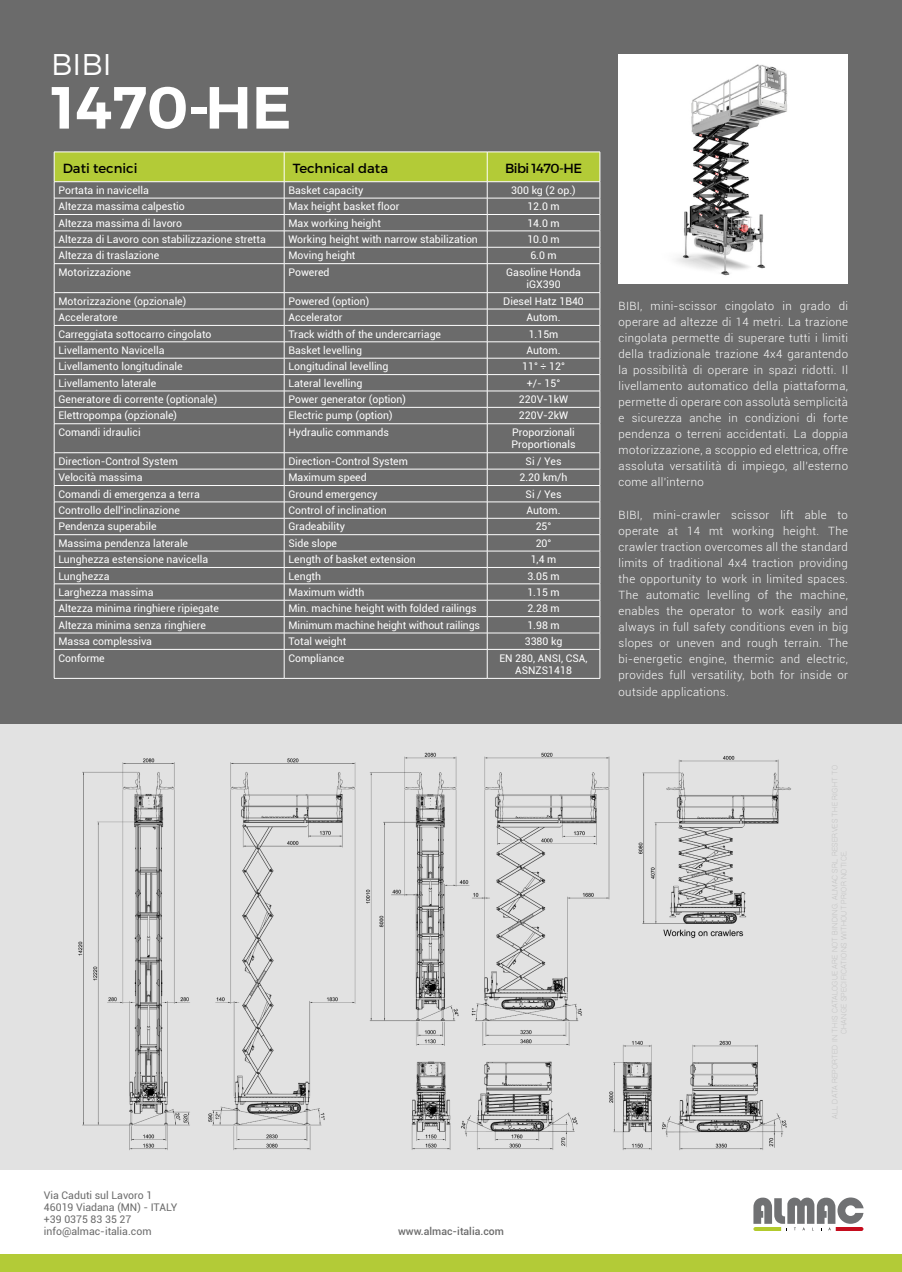
<style>
.page{position:relative;width:902px;height:1272px;background:#fff}
.page>*{position:absolute;margin:0;border:0;box-sizing:border-box;transform-origin:0 0}
.t1{font:600 59.4px "Montserrat";color:#fff}
.t2{font:300 30px "Montserrat";color:#fff}
.t3{font:13.2px "Montserrat";color:#000}
.t4{font:13.2px "Montserrat";letter-spacing:-.04em;color:#000}
.t5{font:300 11.4px/16px "Roboto";letter-spacing:.03em;color:#fff;text-align:justify}
.t6{font:10.5px/12.6px "Roboto";color:#fff;text-align:center}
.t7{font:10.5px/11.9px "Roboto";color:#6b6b6b}
.t8{font:500 10.5px "Roboto";color:#6b6b6b}
</style>
<div class="page">
<div style="left:0;top:455px;width:901px;height:714px;background:#e2e2e2"></div>
<div style="left:0;top:0;width:901px;height:723px;background:#6b6b6b"></div>
<div style="left:0;top:1254px;width:901px;height:17px;background:#b3cb37"></div>
<svg style="left:54px;top:152px;width:546px;height:461px"></svg>
<img style="left:618px;top:54px;width:229px;height:229px">
<img style="left:0;top:613px;width:885px;height:537px">
<svg style="left:753px;top:1197px;width:110px;height:33px"></svg>
<p class="t2" style="left:51px;top:46px;width:62px">BIBI</p>
<p class="t1" style="left:51px;top:71px;width:242px">1470-HE</p>
<p class="t3" style="left:63px;top:160px;width:76px">Dati tecnici</p>
<p class="t3" style="left:293px;top:160px;width:97px">Technical data</p>
<p class="t4" style="left:505px;top:160px;width:79px">Bibi 1470-HE</p>
<p class="t6" style="left:58px;top:183px;width:92px">Portata in navicella</p>
<p class="t6" style="left:288px;top:183px;width:76px">Basket capacity</p>
<p class="t6" style="left:511px;top:183px;width:66px">300 kg (2 op.)</p>
<p class="t6" style="left:58px;top:200px;width:128px">Altezza massima calpestio</p>
<p class="t6" style="left:288px;top:200px;width:112px">Max height basket floor</p>
<p class="t6" style="left:527px;top:200px;width:34px">12.0 m</p>
<p class="t6" style="left:58px;top:216px;width:125px">Altezza massima di lavoro</p>
<p class="t6" style="left:288px;top:216px;width:94px">Max working height</p>
<p class="t6" style="left:527px;top:216px;width:34px">14.0 m</p>
<p class="t6" style="left:58px;top:232px;width:209px">Altezza di Lavoro con stabilizzazione stretta</p>
<p class="t6" style="left:288px;top:232px;width:191px">Working height with narrow stabilization</p>
<p class="t6" style="left:527px;top:232px;width:34px">10.0 m</p>
<p class="t6" style="left:58px;top:249px;width:102px">Altezza di traslazione</p>
<p class="t6" style="left:288px;top:249px;width:69px">Moving height</p>
<p class="t6" style="left:530px;top:249px;width:28px">6.0 m</p>
<p class="t6" style="left:58px;top:265px;width:74px">Motorizzazione</p>
<p class="t6" style="left:288px;top:265px;width:43px">Powered</p>
<p class="t6" style="left:506px;top:265px;width:76px">Gasoline Honda iGX390</p>
<p class="t6" style="left:58px;top:294px;width:129px">Motorizzazione (opzionale)</p>
<p class="t6" style="left:288px;top:294px;width:82px">Powered (option)</p>
<p class="t6" style="left:503px;top:294px;width:82px">Diesel Hatz 1B40</p>
<p class="t6" style="left:58px;top:311px;width:61px">Acceleratore</p>
<p class="t6" style="left:288px;top:311px;width:55px">Accelerator</p>
<p class="t6" style="left:526px;top:311px;width:36px">Autom.</p>
<p class="t6" style="left:58px;top:327px;width:154px">Carreggiata sottocarro cingolato</p>
<p class="t6" style="left:288px;top:327px;width:154px">Track width of the undercarriage</p>
<p class="t6" style="left:528px;top:327px;width:31px">1.15m</p>
<p class="t6" style="left:58px;top:343px;width:108px">Livellamento Navicella</p>
<p class="t6" style="left:288px;top:343px;width:75px">Basket levelling</p>
<p class="t6" style="left:526px;top:343px;width:36px">Autom.</p>
<p class="t6" style="left:58px;top:360px;width:126px">Livellamento longitudinale</p>
<p class="t6" style="left:288px;top:360px;width:102px">Longitudinal levelling</p>
<p class="t6" style="left:522px;top:360px;width:44px">11° ÷ 12°</p>
<p class="t6" style="left:58px;top:376px;width:99px">Livellamento laterale</p>
<p class="t6" style="left:288px;top:376px;width:75px">Lateral levelling</p>
<p class="t6" style="left:527px;top:376px;width:35px">+/- 15°</p>
<p class="t6" style="left:58px;top:392px;width:160px">Generatore di corrente (optionale)</p>
<p class="t6" style="left:288px;top:392px;width:119px">Power generator (option)</p>
<p class="t6" style="left:519px;top:392px;width:51px">220V-1kW</p>
<p class="t6" style="left:58px;top:409px;width:120px">Elettropompa (opzionale)</p>
<p class="t6" style="left:288px;top:409px;width:106px">Electric pump (option)</p>
<p class="t6" style="left:519px;top:409px;width:51px">220V-2kW</p>
<p class="t6" style="left:58px;top:425px;width:84px">Comandi idraulici</p>
<p class="t6" style="left:288px;top:425px;width:102px">Hydraulic commands</p>
<p class="t6" style="left:511px;top:425px;width:65px;text-align:left">Proporzionali<br>Proportionals</p>
<p class="t6" style="left:58px;top:454px;width:121px">Direction-Control System</p>
<p class="t6" style="left:288px;top:454px;width:121px">Direction-Control System</p>
<p class="t6" style="left:525px;top:454px;width:37px">Si / Yes</p>
<p class="t6" style="left:58px;top:471px;width:86px">Velocità massima</p>
<p class="t6" style="left:288px;top:471px;width:80px">Maximum speed</p>
<p class="t6" style="left:519px;top:471px;width:50px">2.20 km/h</p>
<p class="t6" style="left:58px;top:487px;width:143px">Comandi di emergenza a terra</p>
<p class="t6" style="left:288px;top:487px;width:91px">Ground emergency</p>
<p class="t6" style="left:525px;top:487px;width:37px">Si / Yes</p>
<p class="t6" style="left:58px;top:503px;width:123px">Controllo dell’inclinazione</p>
<p class="t6" style="left:288px;top:503px;width:100px">Control of inclination</p>
<p class="t6" style="left:526px;top:503px;width:36px">Autom.</p>
<p class="t6" style="left:58px;top:520px;width:100px">Pendenza superabile</p>
<p class="t6" style="left:288px;top:520px;width:58px">Gradeability</p>
<p class="t6" style="left:535px;top:520px;width:17px">25°</p>
<p class="t6" style="left:58px;top:536px;width:131px">Massima pendenza laterale</p>
<p class="t6" style="left:288px;top:536px;width:50px">Side slope</p>
<p class="t6" style="left:535px;top:536px;width:17px">20°</p>
<p class="t6" style="left:58px;top:552px;width:151px">Lunghezza estensione navicella</p>
<p class="t6" style="left:288px;top:552px;width:129px">Length of basket extension</p>
<p class="t6" style="left:530px;top:552px;width:27px">1,4 m</p>
<p class="t6" style="left:58px;top:569px;width:53px">Lunghezza</p>
<p class="t6" style="left:288px;top:569px;width:34px">Length</p>
<p class="t6" style="left:527px;top:569px;width:34px">3.05 m</p>
<p class="t6" style="left:58px;top:585px;width:97px">Larghezza massima</p>
<p class="t6" style="left:288px;top:585px;width:77px">Maximum width</p>
<p class="t6" style="left:527px;top:585px;width:34px">1.15 m</p>
<p class="t6" style="left:58px;top:602px;width:162px">Altezza minima ringhiere ripiegate</p>
<p class="t6" style="left:288px;top:602px;width:190px">Min. machine height with folded railings</p>
<p class="t6" style="left:527px;top:602px;width:34px">2.28 m</p>
<p class="t6" style="left:58px;top:618px;width:149px">Altezza minima senza ringhiere</p>
<p class="t6" style="left:288px;top:618px;width:193px">Minimum machine height without railings</p>
<p class="t6" style="left:527px;top:618px;width:34px">1.98 m</p>
<p class="t6" style="left:58px;top:634px;width:95px">Massa complessiva</p>
<p class="t6" style="left:288px;top:634px;width:59px">Total weight</p>
<p class="t6" style="left:524px;top:634px;width:39px">3380 kg</p>
<p class="t6" style="left:58px;top:651px;width:48px">Conforme</p>
<p class="t6" style="left:288px;top:651px;width:57px">Compliance</p>
<p class="t6" style="left:499px;top:651px;width:90px">EN 280, ANSI, CSA,<br>ASNZS1418</p>
<p class="t5" style="left:618px;top:297px;width:231px">BIBI, mini-scissor cingolato in grado di operare ad altezze di 14 metri. La trazione cingolata permette di superare tutti i limiti della tradizionale trazione 4x4 garantendo la possibilità di operare in spazi ridotti. Il livellamento automatico della piattaforma, permette di operare con assolutà semplicità e sicurezza anche in condizioni di forte pendenza o terreni accidentati. La doppia motorizzazione, a scoppio ed elettrica, offre assoluta versatilità di impiego, all’esterno come all’interno</p>
<p class="t5" style="left:618px;top:506px;width:231px">BIBI, mini-crawler scissor lift able to operate at 14 mt working height. The crawler traction overcomes all the standard limits of traditional 4x4 traction providing the opportunity to work in limited spaces.<br>The automatic levelling of the machine, enables the operator to work easily and always in full safety conditions even in big slopes or uneven and rough terrain. The bi-energetic engine, thermic and electric, provides full versatility, both for inside or outside applications.</p>
<p class="t7" style="left:44px;top:1189px;width:110px">Via Caduti sul Lavoro 1</p>
<p class="t7" style="left:44px;top:1201px;width:135px">46019 Viadana (MN) - ITALY</p>
<p class="t7" style="left:44px;top:1212px;width:109px">+39 0375 83 35 27 info@almac-italia.com</p>
<p class="t8" style="left:398px;top:1223px;width:107px">www.almac-italia.com</p>
</div>
